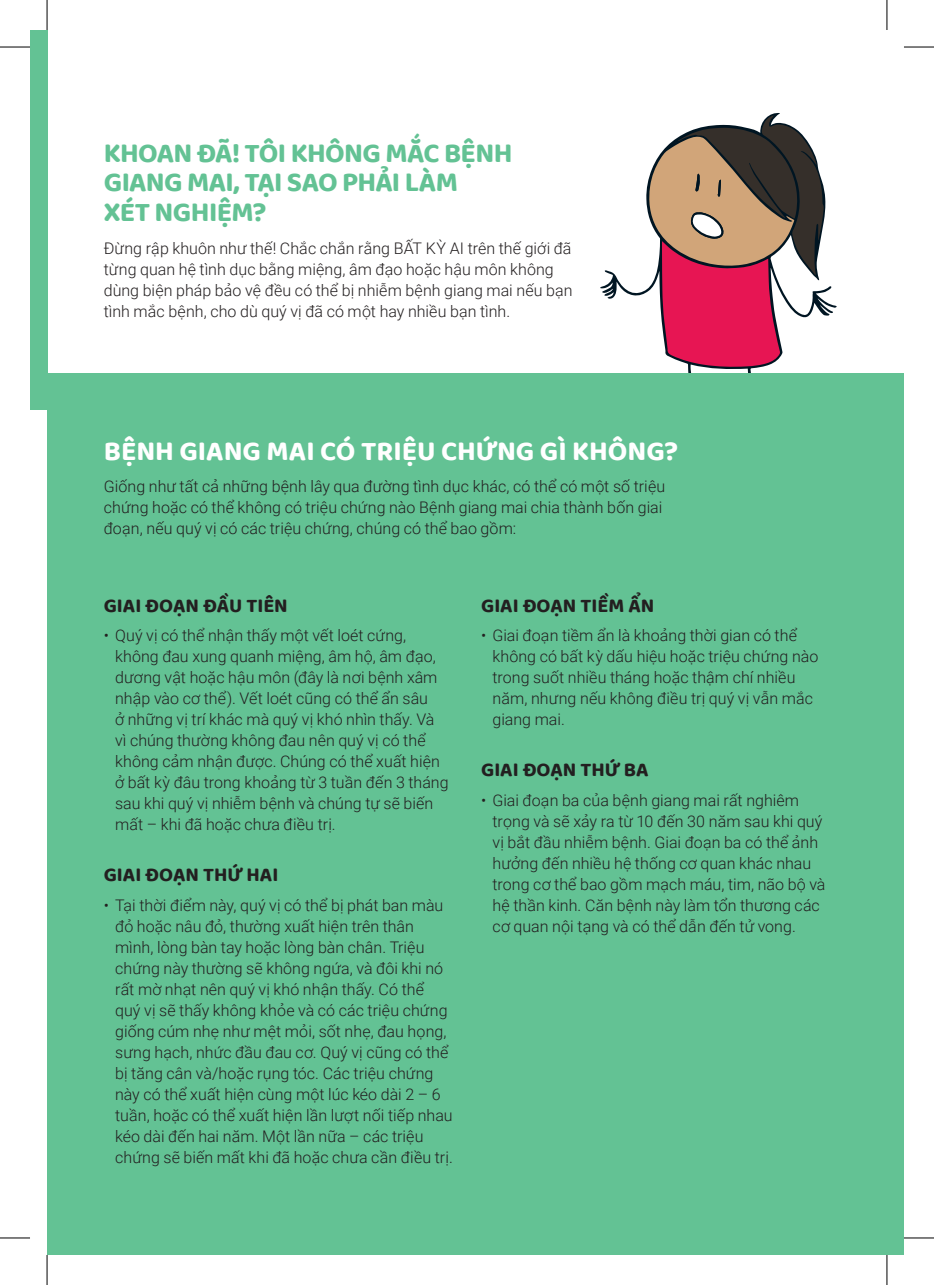
<style>
.page{position:relative;width:934px;height:1285px;background:#fff}
.page>*{position:absolute;margin:0;border:0;box-sizing:border-box;transform-origin:0 0}
.t1{font:700 28px/30px "Baloo 2";letter-spacing:-.02em;color:#63c294}
.t2{font:700 28px "Baloo 2";color:#fff}
.t3{font:700 20px "Baloo 2";color:#231f20}
.t4{font:300 16px/21px "Roboto";letter-spacing:.005em;color:#231f20}
</style>
<div class="page">
<svg style="left:600px;top:113px;width:236px;height:260px"></svg>
<svg style="left:647px;top:116px;width:176px;height:251px"></svg>
<div style="left:47px;top:373px;width:856px;height:882px;background:#63c294"></div>
<div style="left:30px;top:30px;width:17px;height:379px;background:#63c294"></div>
<hr style="left:0;top:47px;width:30px;height:1px;background:#000">
<hr style="left:903px;top:47px;width:30px;height:1px;background:#000">
<hr style="left:0;top:1237px;width:30px;height:1px;background:#000">
<hr style="left:903px;top:1237px;width:30px;height:1px;background:#000">
<hr style="left:47px;top:0;width:1px;height:30px;background:#000">
<hr style="left:47px;top:1255px;width:1px;height:30px;background:#000">
<hr style="left:886px;top:0;width:1px;height:30px;background:#000">
<hr style="left:886px;top:1255px;width:1px;height:30px;background:#000">
<h1 class="t1" style="left:104px;top:137px;width:410px">KHOAN ĐÃ! TÔI KHÔNG MẮC BỆNH<br>GIANG MAI, TẠI SAO PHẢI LÀM<br>XÉT NGHIỆM?</h1>
<p class="t4" style="left:104px;top:237px;width:470px">Đừng rập khuôn như thế! Chắc chắn rằng BẤT KỲ AI trên thế giới đã từng quan hệ tình dục bằng miệng, âm đạo hoặc hậu môn không dùng biện pháp bảo vệ đều có thể bị nhiễm bệnh giang mai nếu bạn tình mắc bệnh, cho dù quý vị đã có một hay nhiều bạn tình.</p>
<h1 class="t2" style="left:104px;top:434px;width:575px">BỆNH GIANG MAI CÓ TRIỆU CHỨNG GÌ KHÔNG?</h1>
<p class="t4" style="left:104px;top:475px;width:562px">Giống như tất cả những bệnh lây qua đường tình dục khác, có thể có một số triệu chứng hoặc có thể không có triệu chứng nào Bệnh giang mai chia thành bốn giai đoạn, nếu quý vị có các triệu chứng, chúng có thể bao gồm:</p>
<p class="t3" style="left:104px;top:593px;width:185px">GIAI ĐOẠN ĐẦU TIÊN</p>
<p class="t4" style="left:115px;top:624px;width:335px;text-indent:-11px">• Quý vị có thể nhận thấy một vết loét cứng, không đau xung quanh miệng, âm hộ, âm đạo, dương vật hoặc hậu môn (đây là nơi bệnh xâm nhập vào cơ thể). Vết loét cũng có thể ẩn sâu<br>ở những vị trí khác mà quý vị khó nhìn thấy. Và vì chúng thường không đau nên quý vị có thể không cảm nhận được. Chúng có thể xuất hiện ở bất kỳ đâu trong khoảng từ 3 tuần đến 3 tháng sau khi quý vị nhiễm bệnh và chúng tự sẽ biến mất – khi đã hoặc chưa điều trị.</p>
<p class="t3" style="left:104px;top:862px;width:176px">GIAI ĐOẠN THỨ HAI</p>
<p class="t4" style="left:115px;top:894px;width:339px;text-indent:-11px">• Tại thời điểm này, quý vị có thể bị phát ban màu đỏ hoặc nâu đỏ, thường xuất hiện trên thân mình, lòng bàn tay hoặc lòng bàn chân. Triệu chứng này thường sẽ không ngứa, và đôi khi nó rất mờ nhạt nên quý vị khó nhận thấy. Có thể quý vị sẽ thấy không khỏe và có các triệu chứng giống cúm nhẹ như mệt mỏi, sốt nhẹ, đau họng, sưng hạch, nhức đầu đau cơ. Quý vị cũng có thể bị tăng cân và/hoặc rụng tóc. Các triệu chứng này có thể xuất hiện cùng một lúc kéo dài 2 – 6 tuần, hoặc có thể xuất hiện lần lượt nối tiếp nhau kéo dài đến hai năm. Một lần nữa – các triệu chứng sẽ biến mất khi đã hoặc chưa cần điều trị.</p>
<p class="t3" style="left:481px;top:593px;width:174px">GIAI ĐOẠN TIỀM ẨN</p>
<p class="t4" style="left:492px;top:624px;width:327px;text-indent:-11px">• Giai đoạn tiềm ẩn là khoảng thời gian có thể không có bất kỳ dấu hiệu hoặc triệu chứng nào trong suốt nhiều tháng hoặc thậm chí nhiều năm, nhưng nếu không điều trị quý vị vẫn mắc giang mai.</p>
<p class="t3" style="left:481px;top:757px;width:169px">GIAI ĐOẠN THỨ BA</p>
<p class="t4" style="left:492px;top:789px;width:334px;text-indent:-11px">• Giai đoạn ba của bệnh giang mai rất nghiêm trọng và sẽ xảy ra từ 10 đến 30 năm sau khi quý vị bắt đầu nhiễm bệnh. Giai đoạn ba có thể ảnh hưởng đến nhiều hệ thống cơ quan khác nhau trong cơ thể bao gồm mạch máu, tim, não bộ và hệ thần kinh. Căn bệnh này làm tổn thương các cơ quan nội tạng và có thể dẫn đến tử vong.</p>
</div>
